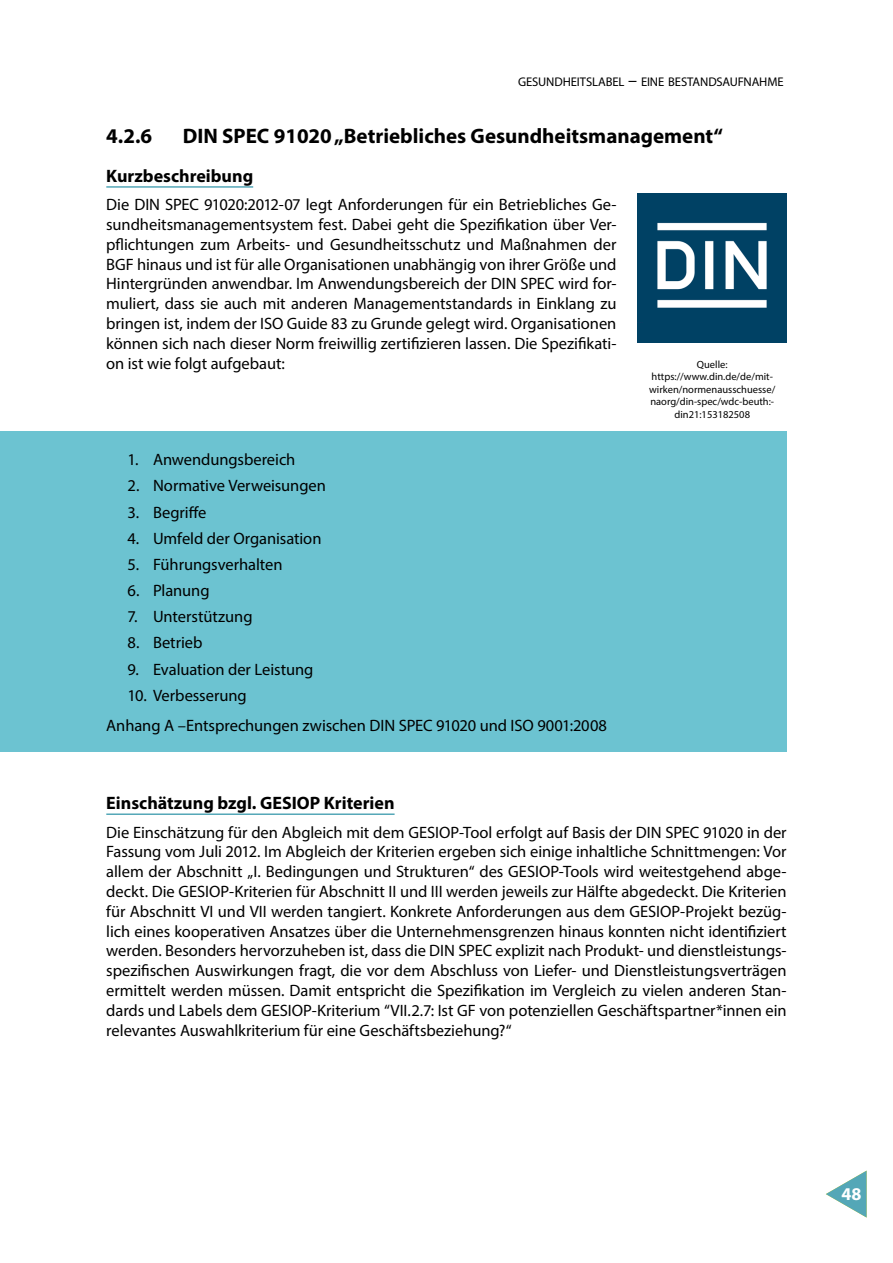
<style>
.page{position:relative;width:893px;height:1263px;background:#fff}
.page>*{position:absolute;margin:0;border:0;box-sizing:border-box;transform-origin:0 0}
.t1{font:700 21px "Myriad Pro";color:#000}
.t2{font:700 18px "Myriad Pro";color:#000}
.t3{font:700 18px "Myriad Pro";color:#fff}
.t4{font:16.5px/19.8px "Myriad Pro";letter-spacing:-.005em;color:#000;text-align:justify}
.t5{font:12.6px "Myriad Pro";letter-spacing:-.01em;color:#000}
.t6{font:10.5px/12.6px "Myriad Pro";color:#000;text-align:center}
.s1{font-size:18px}
</style>
<div class="page">
<svg style="left:826px;top:1170px;width:41px;height:47px"></svg>
<hr style="left:106px;top:186px;width:147px;height:2px;background:#54a7b7">
<hr style="left:106px;top:813px;width:289px;height:2px;background:#54a7b7">
<img style="left:638px;top:194px;width:149px;height:148px">
<div style="left:0;top:431px;width:787px;height:321px;background:#6cc3d1"></div>
<p class="t5" style="left:518px;top:74px;width:267px">GESUNDHEITSLABEL <span class="s1">–</span> EINE BESTANDSAUFNAHME</p>
<p class="t1" style="left:106px;top:123px;width:47px">4.2.6</p>
<p class="t1" style="left:183px;top:123px;width:542px">DIN SPEC 91020 „Betriebliches Gesundheitsmanagement“</p>
<p class="t2" style="left:106px;top:164px;width:148px">Kurzbeschreibung</p>
<p class="t4" style="left:106px;top:195px;width:512px">Die DIN SPEC 91020:2012-07 legt Anforderungen für ein Betriebliches Ge&shy;sundheitsmanagementsystem fest. Dabei geht die Spezifikation über Ver&shy;pflichtungen zum Arbeits- und Gesundheitsschutz und Maßnahmen der BGF hinaus und ist für alle Organisationen unabhängig von ihrer Größe und Hintergründen anwendbar. Im Anwendungsbereich der DIN SPEC wird for&shy;muliert, dass sie auch mit anderen Managementstandards in Einklang zu bringen ist, indem der ISO Guide 83 zu Grunde gelegt wird. Organisationen können sich nach dieser Norm freiwillig zertifizieren lassen. Die Spezifikati&shy;on ist wie folgt aufgebaut:</p>
<p class="t6" style="left:649px;top:358px;width:128px">Quelle: https://www.din.de/de/mit&shy;wirken/normenausschuesse/ naorg/din-spec/wdc-beuth:- din21:153182508</p>
<p class="t4" style="left:128px;top:449px;width:169px">1. Anwendungsbereich</p>
<p class="t4" style="left:128px;top:476px;width:200px">2. Normative Verweisungen</p>
<p class="t4" style="left:128px;top:502px;width:80px">3. Begriffe</p>
<p class="t4" style="left:128px;top:528px;width:195px">4. Umfeld der Organisation</p>
<p class="t4" style="left:128px;top:554px;width:156px">5. Führungsverhalten</p>
<p class="t4" style="left:128px;top:580px;width:84px">6. Planung</p>
<p class="t4" style="left:128px;top:606px;width:126px">7. Unterstützung</p>
<p class="t4" style="left:128px;top:633px;width:76px">8. Betrieb</p>
<p class="t4" style="left:128px;top:659px;width:187px">9. Evaluation der Leistung</p>
<p class="t4" style="left:106px;top:680px;width:502px;line-height:30.5px;text-indent:21px">10. Verbesserung<br>Anhang A –Entsprechungen zwischen DIN SPEC 91020 und ISO 9001:2008</p>
<p class="t2" style="left:106px;top:791px;width:290px">Einschätzung bzgl. GESIOP Kriterien</p>
<p class="t4" style="left:106px;top:822px;width:682px">Die Einschätzung für den Abgleich mit dem GESIOP-Tool erfolgt auf Basis der DIN SPEC 91020 in der Fassung vom Juli 2012. Im Abgleich der Kriterien ergeben sich einige inhaltliche Schnittmengen: Vor allem der Abschnitt „I. Bedingungen und Strukturen“ des GESIOP-Tools wird weitestgehend abge&shy;deckt. Die GESIOP-Kriterien für Abschnitt II und III werden jeweils zur Hälfte abgedeckt. Die Kriterien für Abschnitt VI und VII werden tangiert. Konkrete Anforderungen aus dem GESIOP-Projekt bezüg&shy;lich eines kooperativen Ansatzes über die Unternehmensgrenzen hinaus konnten nicht identifiziert werden. Besonders hervorzuheben ist, dass die DIN SPEC explizit nach Produkt- und dienstleistungs&shy;spezifischen Auswirkungen fragt, die vor dem Abschluss von Liefer- und Dienstleistungsverträgen ermittelt werden müssen. Damit entspricht die Spezifikation im Vergleich zu vielen anderen Stan&shy;dards und Labels dem GESIOP-Kriterium “VII.2.7: Ist GF von potenziellen Geschäftspartner*innen ein relevantes Auswahlkriterium für eine Geschäftsbeziehung?“</p>
<p class="t3" style="left:841px;top:1182px;width:21px">48</p>
</div>
